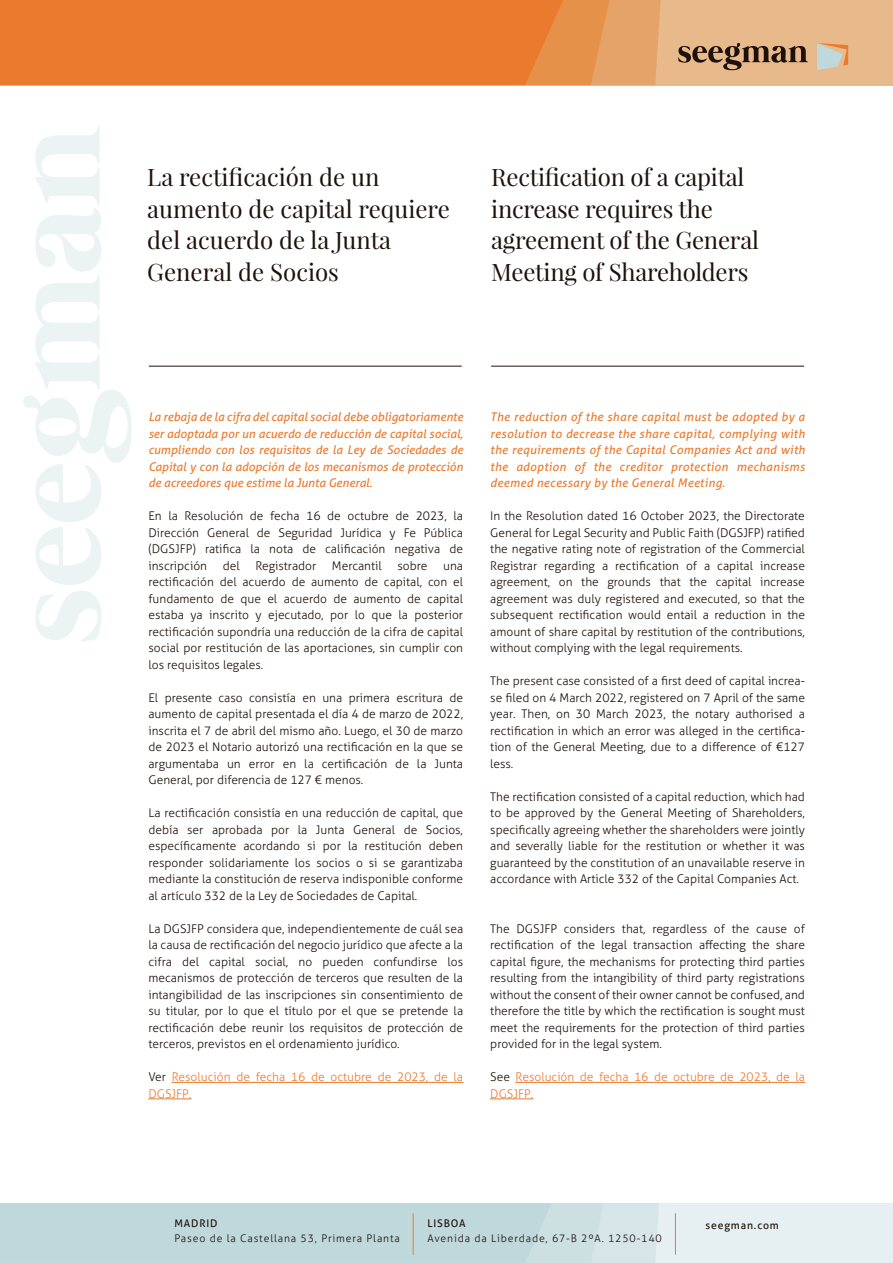
<style>
.page{position:relative;width:893px;height:1263px;background:#fff}
.page>*{position:absolute;margin:0;border:0;box-sizing:border-box;transform-origin:0 0}
.t1{font:24px/31.5px "Playfair Display";letter-spacing:-.01em;color:#1d110c}
.t2{font:300 12px/16.5px "Aller";color:#1d110c;text-align:justify}
.t3{font:italic 12px/16.5px "Aller";letter-spacing:.005em;color:#ea7b2e;text-align:justify}
.t4{font:300 12px/16.5px "Aller";color:#ea7b2e}
.t5{font:300 10.5px "Aller";letter-spacing:.08em;color:#1d110c}
.t6{font:10.5px "Aller";letter-spacing:.08em;color:#1d110c}
.s1{color:#1d110c}
</style>
<div class="page">
<div style="left:0;top:0;width:893px;height:85px;background:#e8b98a"></div>
<svg style="left:563px;top:0;width:98px;height:85px;background:#e59c5d"></svg>
<div style="left:0;top:0;width:563px;height:85px;background:#ea7b2e"></div>
<svg style="left:678px;top:43px;width:130px;height:27px"></svg>
<svg style="left:817px;top:43px;width:31px;height:27px"></svg>
<svg style="left:35px;top:591px;width:66px;height:51px"></svg>
<svg style="left:23px;top:126px;width:109px;height:459px"></svg>
<div style="left:0;top:1203px;width:893px;height:60px;background:#e6eff1"></div>
<svg style="left:0;top:1203px;width:659px;height:60px;background:#c2d9dc"></svg>
<hr style="left:413px;top:1213px;width:1px;height:41px;background:#ea7b2e">
<hr style="left:675px;top:1213px;width:1px;height:41px;background:#ea7b2e">
<hr style="left:172px;top:1082px;width:291px;height:1px;background:#ea7b2e">
<hr style="left:148px;top:1098px;width:43px;height:1px;background:#ea7b2e">
<hr style="left:516px;top:1082px;width:289px;height:1px;background:#ea7b2e">
<hr style="left:490px;top:1098px;width:43px;height:1px;background:#ea7b2e">
<hr style="left:149px;top:366px;width:313px;height:1px;background:#1d110c">
<hr style="left:491px;top:366px;width:313px;height:1px;background:#1d110c">
<h1 class="t1" style="left:147px;top:161px;width:304px">La rectificación de un aumento de capital requiere del acuerdo de la Junta<br>General de Socios</h1>
<h1 class="t1" style="left:491px;top:161px;width:269px">Rectification of a capital increase requires the agreement of the General<br>Meeting of Shareholders</h1>
<p class="t3" style="left:148px;top:409px;width:316px">La rebaja de la cifra del capital social debe obligatoriamente ser adoptada por un acuerdo de reducción de capital social, cumpliendo con los requisitos de la Ley de Sociedades de Capital y con la adopción de los mecanismos de protección de acreedores que estime la Junta General.</p>
<p class="t2" style="left:148px;top:508px;width:316px">En la Resolución de fecha 16 de octubre de 2023, la Dirección General de Seguridad Jurídica y Fe Pública (DGSJFP) ratifica la nota de calificación negativa de inscripción</p>
<p class="t2" style="left:223px;top:557px;width:19px">del</p>
<p class="t2" style="left:255px;top:557px;width:62px">Registrador</p>
<p class="t2" style="left:332px;top:557px;width:51px">Mercantil</p>
<p class="t2" style="left:397px;top:557px;width:32px">sobre</p>
<p class="t2" style="left:148px;top:557px;width:316px;text-indent:295px">una rectificación del acuerdo de aumento de capital, con el fundamento de que el acuerdo de aumento de capital estaba ya inscrito y ejecutado, por lo que la posterior rectificación supondría una reducción de la cifra de capital social por restitución de las aportaciones, sin cumplir con los requisitos legales.</p>
<p class="t2" style="left:148px;top:689px;width:316px">El presente caso consistía en una primera escritura de aumento de capital presentada el día 4 de marzo de 2022, inscrita el 7 de abril del mismo año. Luego, el 30 de marzo de 2023 el Notario autorizó una rectificación en la que se argumentaba un error en la certificación de la Junta General, por diferencia de 127 € menos.</p>
<p class="t2" style="left:148px;top:805px;width:316px">La rectificación consistía en una reducción de capital, que debía ser aprobada por la Junta General de Socios, específicamente acordando si por la restitución deben responder solidariamente los socios o si se garantizaba mediante la constitución de reserva indisponible conforme al artículo 332 de la Ley de Sociedades de Capital.</p>
<p class="t2" style="left:148px;top:920px;width:316px">La DGSJFP considera que, independientemente de cuál sea la causa de rectificación del negocio jurídico que afecte a la cifra del capital social, no pueden confundirse los mecanismos de protección de terceros que resulten de la intangibilidad de las inscripciones sin consentimiento de su titular, por lo que el título por el que se pretende la rectificación debe reunir los requisitos de protección de terceros, previstos en el ordenamiento jurídico.</p>
<p class="t4" style="left:148px;top:1069px;width:316px"><span class="s1">Ver</span> Resolución de fecha 16 de octubre de 2023, de la<br>DGSJFP.</p>
<p class="t3" style="left:490px;top:409px;width:316px">The reduction of the share capital must be adopted by a resolution to decrease the share capital, complying with the requirements of the Capital Companies Act and with the adoption of the creditor protection mechanisms deemed necessary by the General Meeting.</p>
<p class="t2" style="left:490px;top:508px;width:316px">In the Resolution dated 16 October 2023, the Directorate General for Legal Security and Public Faith (DGSJFP) ratified the negative rating note of registration of the Commercial Registrar regarding a rectification of a capital increase agreement, on the grounds that the capital increase agreement was duly registered and executed, so that the subsequent rectification would entail a reduction in the amount of share capital by restitution of the contributions, without complying with the legal requirements.</p>
<p class="t2" style="left:490px;top:673px;width:316px">The present case consisted of a first deed of capital increa&shy;se filed on 4 March 2022, registered on 7 April of the same year. Then, on 30 March 2023, the notary authorised a rectification in which an error was alleged in the certifica&shy;tion of the General Meeting, due to a difference of €127 less.</p>
<p class="t2" style="left:490px;top:788px;width:316px">The rectification consisted of a capital reduction, which had to be approved by the General Meeting of Shareholders, specifically agreeing whether the shareholders were jointly and severally liable for the restitution or whether it was guaranteed by the constitution of an unavailable reserve in accordance with Article 332 of the Capital Companies Act.</p>
<p class="t2" style="left:490px;top:920px;width:316px">The DGSJFP considers that, regardless of the cause of rectification of the legal transaction affecting the share capital figure, the mechanisms for protecting third parties resulting from the intangibility of third party registrations without the consent of their owner cannot be confused, and therefore the title by which the rectification is sought must meet the requirements for the protection of third parties provided for in the legal system.</p>
<p class="t4" style="left:490px;top:1069px;width:316px"><span class="s1">See</span> Resolución de fecha 16 de octubre de 2023, de la<br>DGSJFP.</p>
<p class="t6" style="left:174px;top:1217px;width:45px">MADRID</p>
<p class="t5" style="left:174px;top:1232px;width:227px">Paseo de la Castellana 53, Primera Planta</p>
<p class="t6" style="left:427px;top:1217px;width:40px">LISBOA</p>
<p class="t5" style="left:427px;top:1232px;width:236px">Avenida da Liberdade, 67-B 2ºA. 1250-140</p>
<p class="t6" style="left:705px;top:1218px;width:75px">seegman.com</p>
</div>
